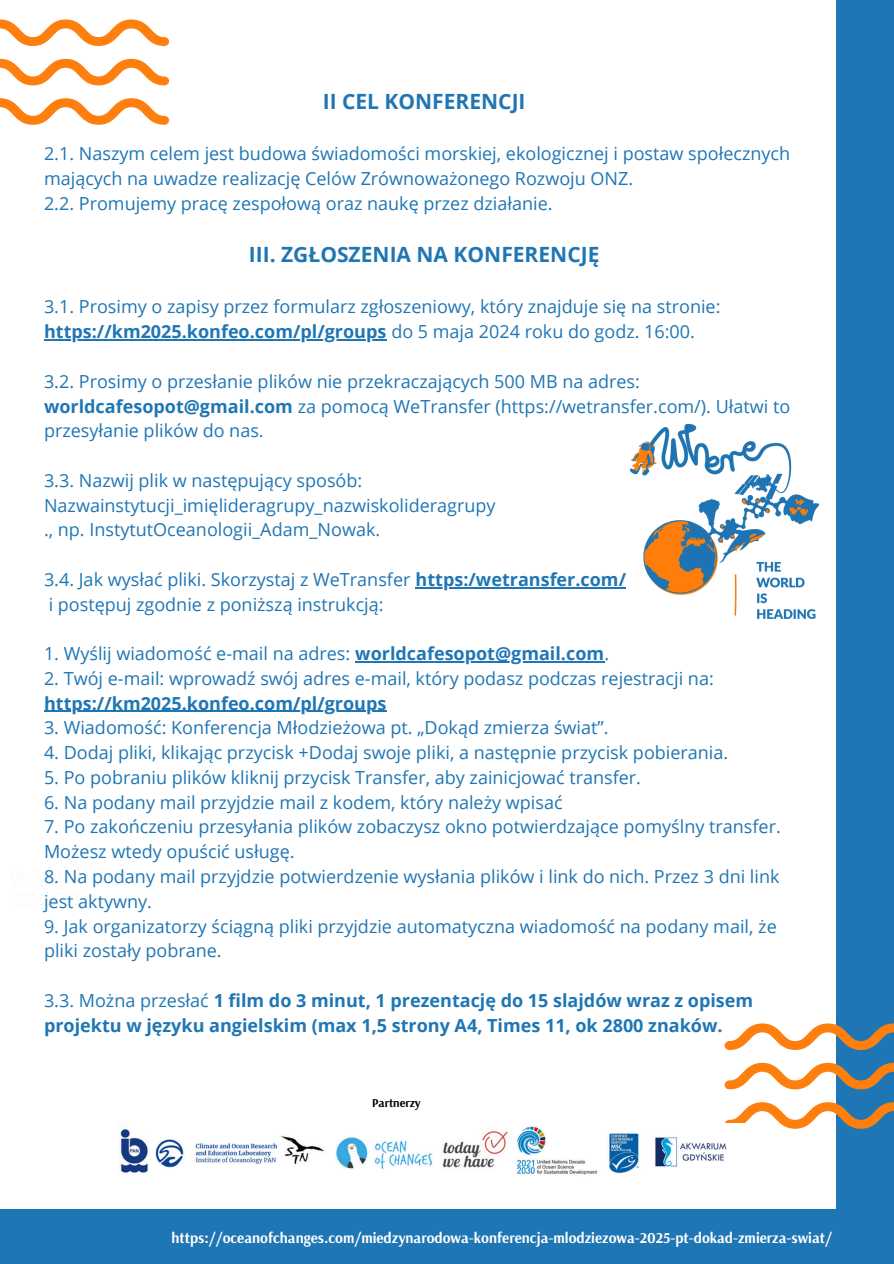
<style>
.page{position:relative;width:894px;height:1264px;background:#fff}
.page>*{position:absolute;margin:0;border:0;box-sizing:border-box;transform-origin:0 0}
.t1{font:700 21px "Open Sans";color:#1f76b4}
.t2{font:18px/24.8px "Open Sans";color:#1f76b4}
.t3{font:700 18px/24.8px "Open Sans";color:#1f76b4}
.t4{font:700 15px "Arsenal";color:#fff}
.t5{font:700 12px "Arsenal";color:#000}
.s1{font-weight:400}
.s2{font-weight:700}
</style>
<div class="page">
<div style="left:0;top:0;width:893px;height:1263px;background:#1f76b4"></div>
<div style="left:0;top:0;width:835px;height:1208px;background:#fff"></div>
<img style="left:11px;top:854px;width:72px;height:51px">
<svg style="left:0;top:98px;width:169px;height:27px"></svg>
<svg style="left:0;top:59px;width:169px;height:26px"></svg>
<svg style="left:0;top:19px;width:169px;height:27px"></svg>
<img style="left:630px;top:424px;width:188px;height:194px">
<hr style="left:44px;top:339px;width:342px;height:1px;background:#1f76b4">
<hr style="left:415px;top:587px;width:211px;height:1px;background:#1f76b4">
<hr style="left:355px;top:661px;width:249px;height:1px;background:#1f76b4">
<hr style="left:44px;top:710px;width:342px;height:2px;background:#1f76b4">
<svg style="left:725px;top:1102px;width:168px;height:26px"></svg>
<svg style="left:724px;top:1062px;width:169px;height:27px"></svg>
<svg style="left:724px;top:1023px;width:169px;height:26px"></svg>
<img style="left:120px;top:1123px;width:631px;height:52px">
<p class="t1" style="left:322px;top:86px;width:204px">II CEL KONFERENCJI</p>
<h1 class="t2" style="left:44px;top:141px;width:747px">2.1. Naszym celem jest budowa świadomości morskiej, ekologicznej i postaw społecznych mających na uwadze realizację Celów Zrównoważonego Rozwoju ONZ.<br>2.2. Promujemy pracę zespołową oraz naukę przez działanie.</h1>
<h2 class="t1" style="left:249px;top:239px;width:352px">III. ZGŁOSZENIA NA KONFERENCJĘ</h2>
<h1 class="t2" style="left:44px;top:294px;width:677px">3.1. Prosimy o zapisy przez formularz zgłoszeniowy, który znajduje się na stronie:</h1>
<h2 class="t3" style="left:44px;top:319px;width:652px">https://km2025.konfeo.com/pl/groups <span class="s1">do 5 maja 2024 roku do godz. 16:00.</span></h2>
<h2 class="t2" style="left:44px;top:368px;width:597px">3.2. Prosimy o przesłanie plików nie przekraczających 500 MB na adres:</h2>
<h2 class="t2" style="left:44px;top:393px;width:747px"><span class="s2">worldcafesopot@gmail.com</span> za pomocą WeTransfer (https://wetransfer.com/). Ułatwi to przesyłanie plików do nas.</h2>
<h2 class="t2" style="left:44px;top:467px;width:320px">3.3. Nazwij plik w następujący sposób:</h2>
<h2 class="t2" style="left:44px;top:492px;width:453px">Nazwainstytucji_imięlideragrupy_nazwiskolideragrupy ., np. InstytutOceanologii_Adam_Nowak.</h2>
<h2 class="t2" style="left:44px;top:566px;width:583px">3.4. Jak wysłać pliki. Skorzystaj z WeTransfer <span class="s2">https:/wetransfer.com/</span></h2>
<h2 class="t2" style="left:49px;top:591px;width:336px">i postępuj zgodnie z poniższą instrukcją:</h2>
<h2 class="t2" style="left:44px;top:640px;width:566px">1. Wyślij wiadomość e-mail na adres: <span class="s2">worldcafesopot@gmail.com</span>.</h2>
<h2 class="t2" style="left:44px;top:665px;width:671px">2. Twój e-mail: wprowadź swój adres e-mail, który podasz podczas rejestracji na:</h2>
<p class="t3" style="left:44px;top:690px;width:344px">https://km2025.konfeo.com/pl/groups</p>
<p class="t2" style="left:44px;top:715px;width:566px">3. Wiadomość: Konferencja Młodzieżowa pt. „Dokąd zmierza świat”.</p>
<p class="t2" style="left:44px;top:739px;width:685px">4. Dodaj pliki, klikając przycisk +Dodaj swoje pliki, a następnie przycisk pobierania.</p>
<p class="t2" style="left:44px;top:764px;width:598px">5. Po pobraniu plików kliknij przycisk Transfer, aby zainicjować transfer.</p>
<p class="t2" style="left:44px;top:789px;width:520px">6. Na podany mail przyjdzie mail z kodem, który należy wpisać</p>
<p class="t2" style="left:44px;top:814px;width:738px">7. Po zakończeniu przesyłania plików zobaczysz okno potwierdzające pomyślny transfer.<br>Możesz wtedy opuścić usługę.</p>
<p class="t2" style="left:44px;top:863px;width:736px">8. Na podany mail przyjdzie potwierdzenie wysłania plików i link do nich. Przez 3 dni link jest aktywny.</p>
<p class="t2" style="left:44px;top:913px;width:734px">9. Jak organizatorzy ściągną pliki przyjdzie automatyczna wiadomość na podany mail, że pliki zostały pobrane.</p>
<p class="t3" style="left:44px;top:987px;width:710px"><span class="s1">3.3. Można przesłać</span> 1 film do 3 minut, 1 prezentację do 15 slajdów wraz z opisem projektu w języku angielskim (max 1,5 strony A4, Times 11, ok 2800 znaków.</p>
<p class="t5" style="left:372px;top:1094px;width:50px">Partnerzy</p>
<p class="t4" style="left:171px;top:1227px;width:661px">https://oceanofchanges.com/miedzynarodowa-konferencja-mlodziezowa-2025-pt-dokad-zmierza-swiat/</p>
</div>
